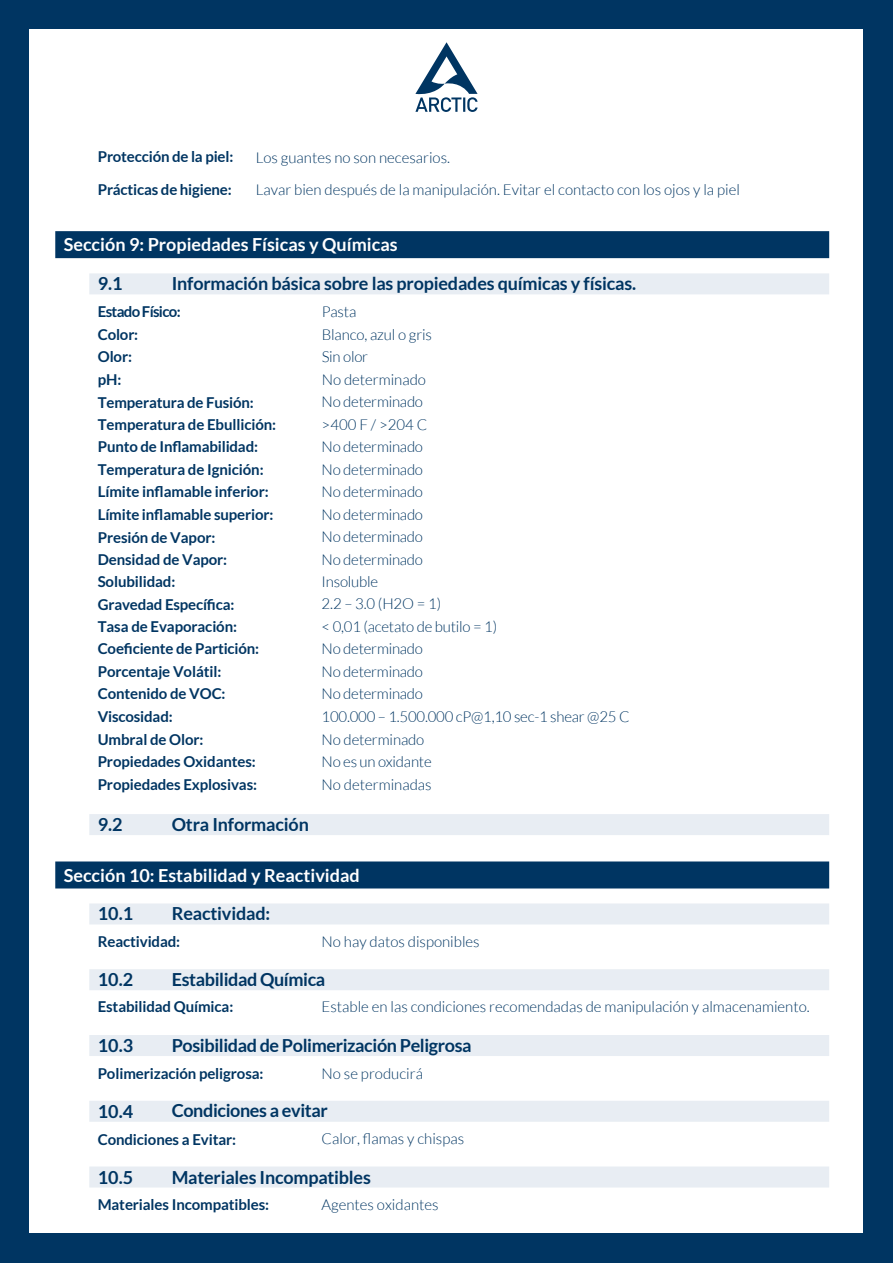
<style>
.page{position:relative;width:893px;height:1263px;background:#003562}
.page>*{position:absolute;margin:0;border:0;box-sizing:border-box;transform-origin:0 0}
.t1{font:700 18px "Lato";letter-spacing:-.01em;color:#003562}
.t2{font:700 18px "Lato";color:#fff}
.t3{font:300 15px/22.5px "Lato";color:#003562}
.t4{font:700 15px/22.5px "Lato";letter-spacing:-.005em;color:#003562}
.t5{font:700 15px "Lato";letter-spacing:-.045em;color:#003562}
</style>
<div class="page">
<div style="left:30px;top:30px;width:833px;height:1203px;background:#fff"></div>
<div style="left:89px;top:273px;width:740px;height:21px;background:#e8edf3"></div>
<div style="left:89px;top:814px;width:740px;height:21px;background:#e8edf3"></div>
<div style="left:55px;top:231px;width:774px;height:27px;background:#003562"></div>
<div style="left:55px;top:861px;width:774px;height:27px;background:#003562"></div>
<div style="left:89px;top:903px;width:740px;height:21px;background:#e8edf3"></div>
<div style="left:89px;top:969px;width:740px;height:21px;background:#e8edf3"></div>
<div style="left:89px;top:1035px;width:740px;height:21px;background:#e8edf3"></div>
<div style="left:89px;top:1101px;width:740px;height:21px;background:#e8edf3"></div>
<div style="left:89px;top:1166px;width:740px;height:21px;background:#e8edf3"></div>
<svg style="left:415px;top:42px;width:63px;height:70px"></svg>
<p class="t4" style="left:98px;top:145px;width:137px">Protección de la piel:</p>
<p class="t3" style="left:256px;top:146px;width:196px">Los guantes no son necesarios.</p>
<p class="t4" style="left:98px;top:178px;width:135px">Prácticas de higiene:</p>
<p class="t3" style="left:256px;top:178px;width:486px">Lavar bien después de la manipulación. Evitar el contacto con los ojos y la piel</p>
<p class="t2" style="left:64px;top:234px;width:335px">Sección 9: Propiedades Físicas y Químicas</p>
<p class="t1" style="left:98px;top:274px;width:26px">9.1</p>
<p class="t1" style="left:172px;top:274px;width:466px">Información básica sobre las propiedades químicas y físicas.</p>
<p class="t5" style="left:98px;top:303px;width:84px">Estado Físico:</p>
<p class="t3" style="left:322px;top:300px;width:36px">Pasta</p>
<p class="t4" style="left:98px;top:323px;width:42px">Color:</p>
<p class="t3" style="left:322px;top:323px;width:112px">Blanco, azul o gris</p>
<p class="t4" style="left:98px;top:345px;width:36px">Olor:</p>
<p class="t3" style="left:322px;top:345px;width:48px">Sin olor</p>
<p class="t4" style="left:98px;top:368px;width:180px">pH:<br>Temperatura de Fusión:<br>Temperatura de Ebullición:<br>Punto de Inflamabilidad:<br>Temperatura de Ignición:<br>Límite inflamable inferior:<br>Límite inflamable superior:<br>Presión de Vapor:<br>Densidad de Vapor:</p>
<p class="t3" style="left:322px;top:368px;width:309px">No determinado<br>No determinado<br>&gt;400 F / &gt;204 C<br>No determinado<br>No determinado<br>No determinado<br>No determinado<br>No determinado<br>No determinado<br>Insoluble<br>2.2 – 3.0 (H2O = 1)<br>&lt; 0,01 (acetato de butilo = 1)<br>No determinado<br>No determinado<br>No determinado<br>100.000 – 1.500.000 cP@1,10 sec-1 shear @25 C<br>No determinado<br>No es un oxidante<br>No determinadas</p>
<p class="t4" style="left:98px;top:570px;width:163px">Solubilidad:<br>Gravedad Específica:<br>Tasa de Evaporación:<br>Coeficiente de Partición:<br>Porcentaje Volátil:<br>Contenido de VOC:<br>Viscosidad:<br>Umbral de Olor:<br>Propiedades Oxidantes:<br>Propiedades Explosivas:</p>
<p class="t1" style="left:98px;top:814px;width:26px">9.2</p>
<p class="t1" style="left:172px;top:814px;width:139px">Otra Información</p>
<p class="t2" style="left:64px;top:865px;width:297px">Sección 10: Estabilidad y Reactividad</p>
<p class="t1" style="left:172px;top:904px;width:100px">Reactividad:</p>
<p class="t1" style="left:98px;top:904px;width:37px">10.1</p>
<p class="t4" style="left:98px;top:930px;width:84px">Reactividad:</p>
<p class="t3" style="left:322px;top:930px;width:160px">No hay datos disponibles</p>
<p class="t1" style="left:98px;top:969px;width:37px">10.2</p>
<p class="t1" style="left:172px;top:969px;width:155px">Estabilidad Química</p>
<p class="t4" style="left:98px;top:995px;width:137px">Estabilidad Química:</p>
<p class="t3" style="left:322px;top:995px;width:490px">Estable en las condiciones recomendadas de manipulación y almacenamiento.</p>
<p class="t1" style="left:98px;top:1035px;width:37px">10.3</p>
<p class="t1" style="left:172px;top:1035px;width:301px">Posibilidad de Polimerización Peligrosa</p>
<p class="t4" style="left:98px;top:1062px;width:167px">Polimerización peligrosa:</p>
<p class="t3" style="left:322px;top:1062px;width:103px">No se producirá</p>
<p class="t1" style="left:98px;top:1101px;width:37px">10.4</p>
<p class="t1" style="left:172px;top:1100px;width:158px">Condiciones a evitar</p>
<p class="t4" style="left:98px;top:1128px;width:140px">Condiciones a Evitar:</p>
<p class="t3" style="left:322px;top:1128px;width:144px">Calor, flamas y chispas</p>
<p class="t1" style="left:98px;top:1167px;width:37px">10.5</p>
<p class="t1" style="left:172px;top:1167px;width:201px">Materiales Incompatibles</p>
<p class="t4" style="left:98px;top:1193px;width:173px">Materiales Incompatibles:</p>
<p class="t3" style="left:322px;top:1193px;width:118px">Agentes oxidantes</p>
</div>
